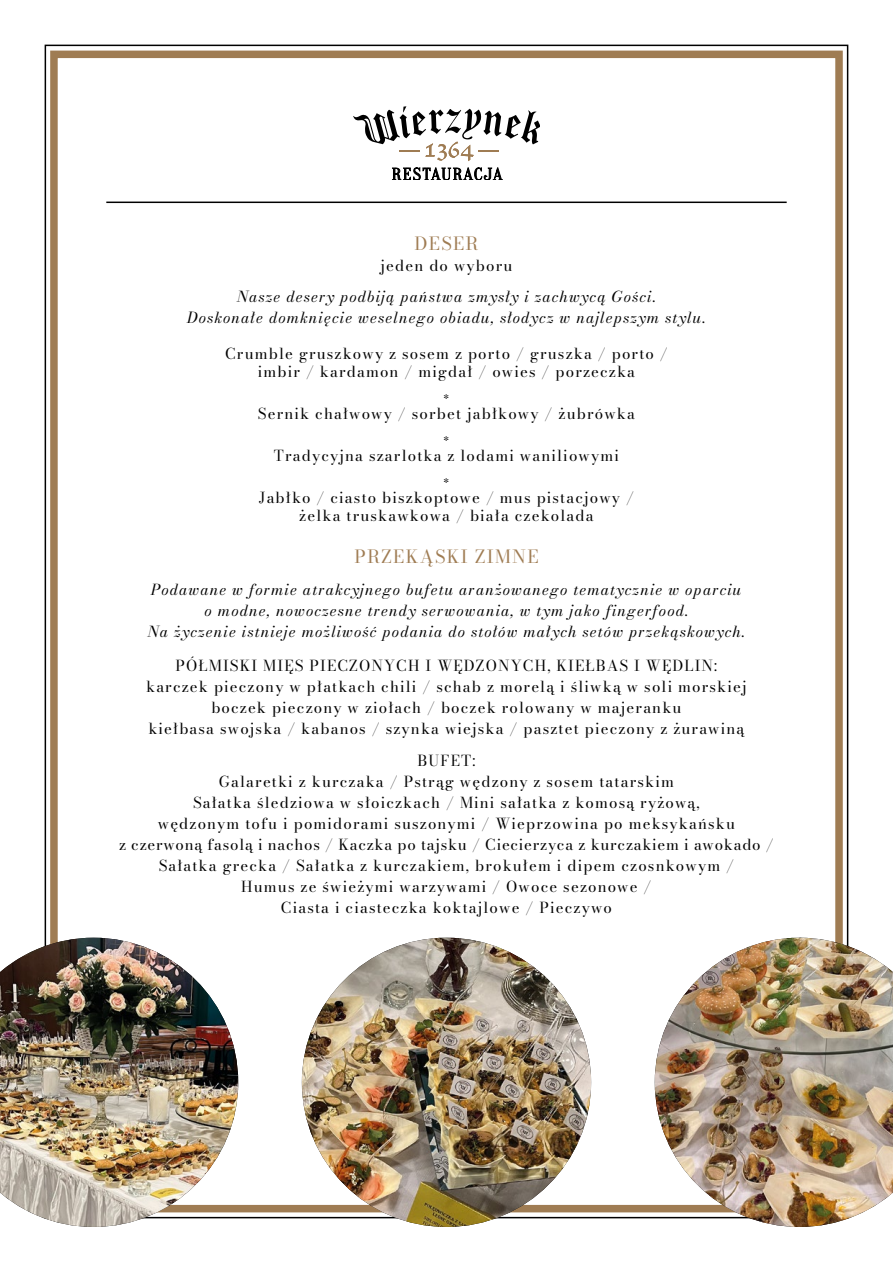
<style>
.page{position:relative;width:893px;height:1263px;background:#fff}
.page>*{position:absolute;margin:0;border:0;box-sizing:border-box;transform-origin:0 0}
.t1{font:18px "Bodoni Moda";letter-spacing:.075em;color:#9f7c53}
.t2{font:15px/21px "Bodoni Moda";letter-spacing:.075em;color:#000;text-align:center}
.t3{font:italic 15px/21px "Bodoni Moda";letter-spacing:.075em;color:#000;text-align:center}
.t4{font:9px "Bodoni Moda";color:#000}
</style>
<div class="page">
<div style="left:50px;top:51px;width:793px;height:1161px;border:8px solid #9f7c53"></div>
<hr style="left:106px;top:202px;width:681px;height:1px;background:#000">
<svg style="left:392px;top:168px;width:111px;height:12px"></svg>
<svg style="left:353px;top:106px;width:187px;height:55px"></svg>
<img style="left:302px;top:938px;width:289px;height:289px;border-radius:145px">
<img style="left:0;top:938px;width:238px;height:289px">
<img style="left:655px;top:938px;width:238px;height:289px">
<p class="t1" style="left:414px;top:231px;width:66px">DESER</p>
<p class="t2" style="left:381px;top:255px;width:133px">jeden do wyboru</p>
<p class="t3" style="left:187px;top:286px;width:520px">Nasze desery podbiją państwa zmysły i zachwycą Gości.<br>Doskonałe domknięcie weselnego obiadu, słodycz w najlepszym stylu.</p>
<p class="t2" style="left:225px;top:345px;width:444px;line-height:18px">Crumble gruszkowy z sosem z porto / gruszka / porto / imbir / kardamon / migdał / owies / porzeczka</p>
<p class="t4" style="left:444px;top:392px;width:7px">*</p>
<p class="t2" style="left:258px;top:403px;width:378px">Sernik chałwowy / sorbet jabłkowy / żubrówka</p>
<p class="t4" style="left:444px;top:434px;width:7px">*</p>
<p class="t2" style="left:274px;top:445px;width:347px">Tradycyjna szarlotka z lodami waniliowymi</p>
<p class="t4" style="left:444px;top:476px;width:7px">*</p>
<p class="t2" style="left:259px;top:489px;width:377px;line-height:18px">Jabłko / ciasto biszkoptowe / mus pistacjowy / żelka truskawkowa / biała czekolada</p>
<p class="t1" style="left:354px;top:544px;width:186px">PRZEKĄSKI ZIMNE</p>
<p class="t3" style="left:148px;top:579px;width:599px">Podawane w formie atrakcyjnego bufetu aranżowanego tematycznie w oparciu o modne, nowoczesne trendy serwowania, w tym jako fingerfood.<br>Na życzenie istnieje możliwość podania do stołów małych setów przekąskowych.</p>
<p class="t2" style="left:146px;top:655px;width:602px">PÓŁMISKI MIĘS PIECZONYCH I WĘDZONYCH, KIEŁBAS I WĘDLIN: karczek pieczony w płatkach chili / schab z morelą i śliwką w soli morskiej boczek pieczony w ziołach / boczek rolowany w majeranku<br>kiełbasa swojska / kabanos / szynka wiejska / pasztet pieczony z żurawiną</p>
<p class="t2" style="left:119px;top:750px;width:656px">BUFET:<br>Galaretki z kurczaka / Pstrąg wędzony z sosem tatarskim<br>Sałatka śledziowa w słoiczkach / Mini sałatka z komosą ryżową,<br>wędzonym tofu i pomidorami suszonymi / Wieprzowina po meksykańsku<br>z czerwoną fasolą i nachos / Kaczka po tajsku / Ciecierzyca z kurczakiem i awokado / Sałatka grecka / Sałatka z kurczakiem, brokułem i dipem czosnkowym /<br>Humus ze świeżymi warzywami / Owoce sezonowe /<br>Ciasta i ciasteczka koktajlowe / Pieczywo</p>
</div>
